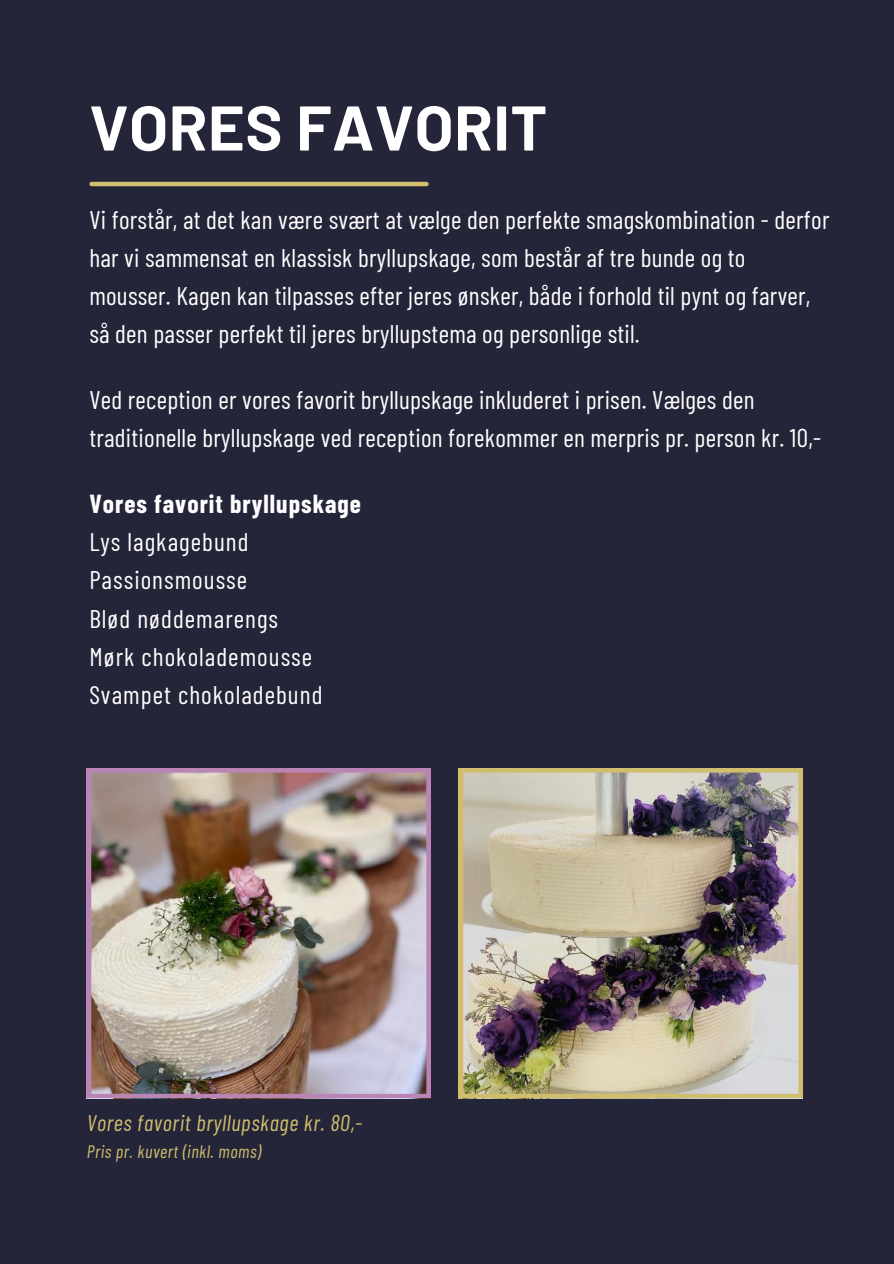
<style>
.page{position:relative;width:894px;height:1264px;background:#fff}
.page>*{position:absolute;margin:0;border:0;box-sizing:border-box;transform-origin:0 0}
.t1{font:700 63px "Barlow";letter-spacing:.01em;color:#fff}
.t2{font:25.5px/38.2px "Barlow Condensed";letter-spacing:.01em;color:#fff}
.t3{font:25.5px/38.2px "Barlow Condensed";letter-spacing:.04em;color:#fff}
.t4{font:700 25.5px "Barlow Condensed";letter-spacing:.04em;color:#fff}
.t5{font:italic 22.5px "Barlow Condensed";letter-spacing:.03em;color:#d0be6e}
.t6{font:italic 18px "Barlow Condensed";letter-spacing:.03em;color:#d0be6e}
</style>
<div class="page">
<div style="left:0;top:0;width:893px;height:1263px;background:#242539"></div>
<img style="left:87px;top:768px;width:344px;height:329px">
<img style="left:458px;top:768px;width:344px;height:329px">
<hr style="left:92px;top:182px;width:334px;height:4px;background:#d0be6e">
<h1 class="t1" style="left:89px;top:87px;width:459px">VORES FAVORIT</h1>
<p class="t2" style="left:89px;top:199px;width:741px">Vi forstår, at det kan være svært at vælge den perfekte smagskombination - derfor har vi sammensat en klassisk bryllupskage, som består af tre bunde og to mousser. Kagen kan tilpasses efter jeres ønsker, både i forhold til pynt og farver, så den passer perfekt til jeres bryllupstema og personlige stil.</p>
<p class="t2" style="left:89px;top:379px;width:733px">Ved reception er vores favorit bryllupskage inkluderet i prisen. Vælges den traditionelle bryllupskage ved reception forekommer en merpris pr. person kr. 10,-</p>
<p class="t4" style="left:89px;top:487px;width:273px">Vores favorit bryllupskage</p>
<p class="t3" style="left:89px;top:521px;width:234px">Lys lagkagebund<br>Passionsmousse<br>Blød nøddemarengs<br>Mørk chokolademousse<br>Svampet chokoladebund</p>
<p class="t5" style="left:87px;top:1108px;width:277px">Vores favorit bryllupskage kr. 80,-</p>
<p class="t6" style="left:87px;top:1140px;width:176px">Pris pr. kuvert (inkl. moms)</p>
</div>
